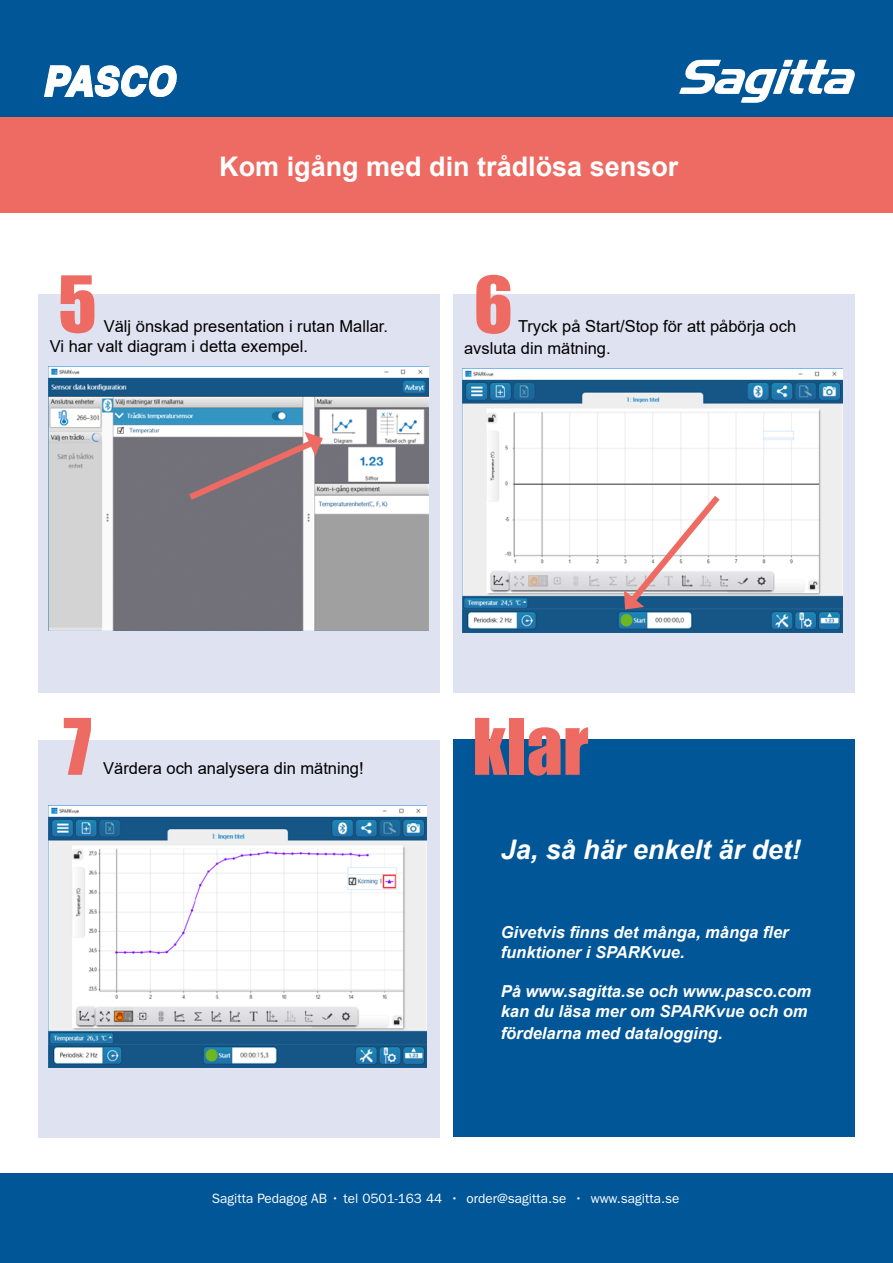
<style>
.page{position:relative;width:893px;height:1263px;background:#fff}
.page>*{position:absolute;margin:0;border:0;box-sizing:border-box;transform-origin:0 0}
.t1{font:72px "Impact";color:#ed6b62}
.t2{font:700 27px "Arial";color:#fff}
.t3{font:italic 700 27px "Arial";color:#fff}
.t4{font:16.5px/21.6px "Arial";color:#000}
.t5{font:italic 700 16.5px/19.8px "Arial";color:#fff}
.H-Tabell{font:13.5px "Franklin Gothic";color:#fff}
</style>
<div class="page">
<div style="left:0;top:103px;width:893px;height:110px;background:#ed6b62"></div>
<div style="left:38px;top:740px;width:402px;height:397px;background:#dfe2f0"></div>
<div style="left:453px;top:738px;width:402px;height:398px;background:#005697"></div>
<div style="left:38px;top:294px;width:402px;height:399px;background:#dfe2f0"></div>
<div style="left:453px;top:294px;width:402px;height:399px;background:#dfe2f0"></div>
<div style="left:0;top:1174px;width:893px;height:89px;background:#005697"></div>
<div style="left:0;top:0;width:893px;height:116px;background:#005697"></div>
<svg style="left:44px;top:65px;width:133px;height:32px"></svg>
<svg style="left:679px;top:60px;width:176px;height:43px"></svg>
<img style="left:49px;top:367px;width:380px;height:263px">
<img style="left:462px;top:368px;width:380px;height:264px">
<img style="left:49px;top:805px;width:377px;height:262px">
<svg style="left:183px;top:432px;width:140px;height:73px;background:#918389"></svg>
<svg style="left:622px;top:489px;width:104px;height:122px;background:#dad7dc"></svg>
<p class="t2" style="left:219px;top:148px;width:461px">Kom igång med din trådlösa sensor</p>
<p class="t1" style="left:58px;top:248px;width:40px">5</p>
<p class="t1" style="left:474px;top:249px;width:41px">6</p>
<p class="t4" style="left:464px;top:315px;width:334px;text-indent:54px">Tryck på Start/Stop för att påbörja och avsluta din mätning.</p>
<p class="t4" style="left:104px;top:315px;width:286px">Välj önskad presentation i rutan Mallar.</p>
<p class="t4" style="left:50px;top:335px;width:260px">Vi har valt diagram i detta exempel.</p>
<p class="t1" style="left:63px;top:691px;width:30px">7</p>
<p class="t1" style="left:472px;top:691px;width:118px">klar</p>
<p class="t4" style="left:103px;top:757px;width:262px">Värdera och analysera din mätning!</p>
<p class="t3" style="left:501px;top:831px;width:302px">Ja, så här enkelt är det!</p>
<p class="t5" style="left:501px;top:922px;width:289px">Givetvis finns det många, många fler funktioner i SPARKvue.</p>
<p class="t5" style="left:501px;top:982px;width:312px">På www.sagitta.se och www.pasco.com kan du läsa mer om SPARKvue och om</p>
<p class="t5" style="left:501px;top:1023px;width:223px">fördelarna med datalogging.</p>
<p class="H-Tabell" style="left:212px;top:1190px;width:469px">Sagitta Pedagog AB • tel 0501-163 44 • order@sagitta.se • www.sagitta.se</p>
</div>
